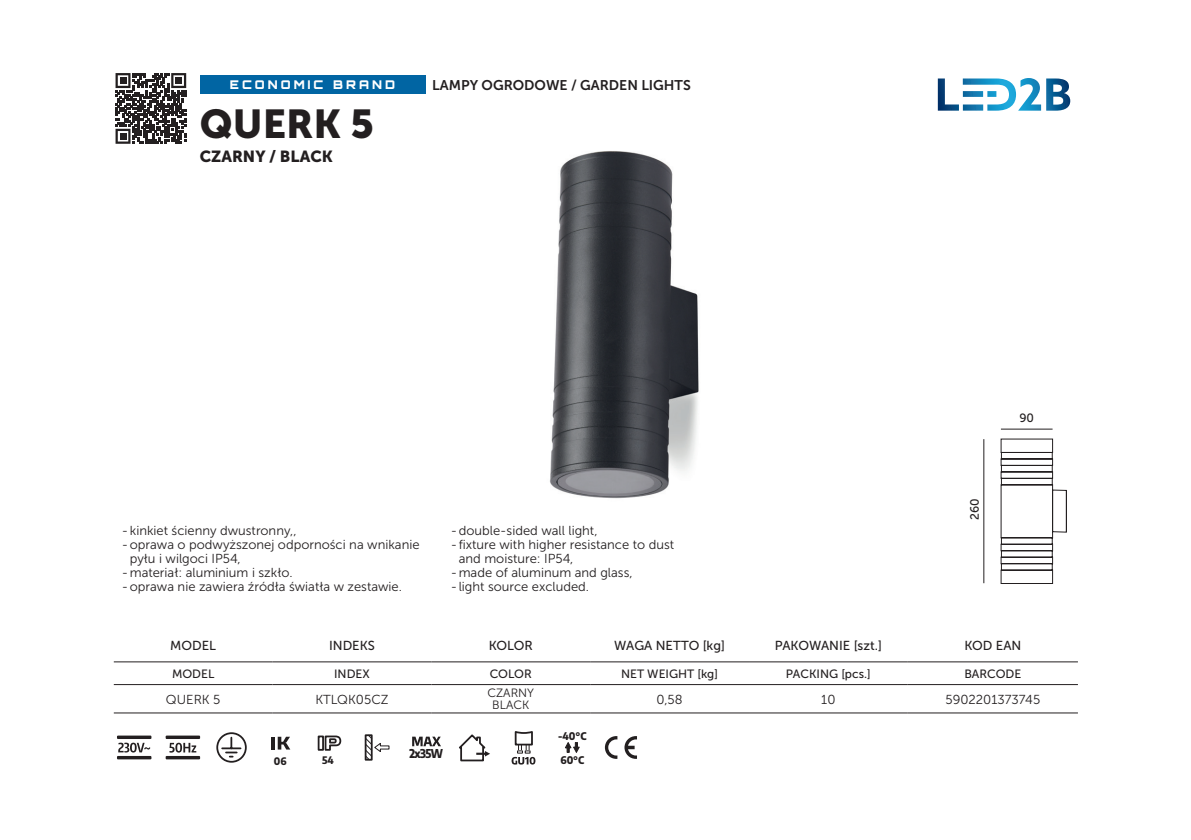
<style>
.page{position:relative;width:1191px;height:840px;background:#fff}
.page>*{position:absolute;margin:0;border:0;box-sizing:border-box;transform-origin:0 0}
.t1{font:40px "Museo Sans 900";color:#231f20}
.t2{font:16px "Museo Sans 900";color:#231f20}
.t3{font:14px "Museo Sans 700";color:#231f20}
.t4{font:13px "Museo Sans 300";color:#231f20}
.t5{font:13px "Museo Sans 500";color:#231f20}
.t6{font:12px "Museo Sans 500";color:#231f20}
.t7{font:900 12px "Orbitron";letter-spacing:.25em;color:#fff}
.t8{font:12px/12px "Museo Sans 300";color:#231f20;text-align:center}
.t9{font:800 semi-condensed 12px "Encode Sans";letter-spacing:-.05em;color:#231f20;scale:.94 1}
.t10{font:800 semi-condensed 10.4px "Encode Sans";color:#231f20}
.t11{font:800 semi-condensed 10.2px "Encode Sans";color:#231f20}
</style>
<div class="page">
<img style="left:550px;top:151px;width:149px;height:348px">
<svg style="left:115px;top:73px;width:72px;height:71px"></svg>
<svg style="left:116px;top:73px;width:70px;height:71px"></svg>
<div style="left:200px;top:76px;width:225px;height:18px;background:#0165a3"></div>
<svg style="left:114px;top:662px;width:964px;height:24px"></svg>
<div style="left:273px;top:661px;width:158px;height:23px;background:#fff"></div>
<hr style="left:114px;top:661px;width:159px;height:1px;background:#231f20">
<hr style="left:431px;top:661px;width:159px;height:1px;background:#231f20">
<hr style="left:590px;top:661px;width:159px;height:1px;background:#231f20">
<hr style="left:749px;top:661px;width:158px;height:1px;background:#231f20">
<hr style="left:907px;top:661px;width:171px;height:1px;background:#231f20">
<hr style="left:114px;top:683px;width:159px;height:1px;background:#231f20">
<hr style="left:431px;top:683px;width:159px;height:1px;background:#231f20">
<hr style="left:590px;top:683px;width:159px;height:1px;background:#231f20">
<hr style="left:749px;top:683px;width:158px;height:1px;background:#231f20">
<hr style="left:907px;top:683px;width:171px;height:1px;background:#231f20">
<hr style="left:114px;top:712px;width:159px;height:1px;background:#231f20">
<hr style="left:273px;top:712px;width:158px;height:1px;background:#231f20">
<hr style="left:431px;top:712px;width:159px;height:1px;background:#231f20">
<hr style="left:590px;top:712px;width:159px;height:1px;background:#231f20">
<hr style="left:749px;top:712px;width:158px;height:1px;background:#231f20">
<hr style="left:907px;top:712px;width:171px;height:1px;background:#231f20">
<hr style="left:273px;top:661px;width:158px;height:1px;background:#231f20">
<hr style="left:273px;top:683px;width:158px;height:1px;background:#231f20">
<svg style="left:118px;top:742px;width:32px;height:10px"></svg>
<div style="left:117px;top:735px;width:34px;height:3px;border:2px solid #231f20"></div>
<div style="left:117px;top:755px;width:34px;height:4px;border:2px solid #231f20"></div>
<div style="left:166px;top:735px;width:34px;height:3px;border:2px solid #231f20"></div>
<div style="left:166px;top:755px;width:34px;height:4px;border:2px solid #231f20"></div>
<svg style="left:169px;top:742px;width:27px;height:10px"></svg>
<svg style="left:216px;top:732px;width:31px;height:31px"></svg>
<hr style="left:271px;top:736px;width:4px;height:13px;background:#231f20">
<svg style="left:278px;top:736px;width:12px;height:13px"></svg>
<svg style="left:317px;top:735px;width:25px;height:16px"></svg>
<svg style="left:364px;top:734px;width:26px;height:26px"></svg>
<svg style="left:412px;top:736px;width:29px;height:9px"></svg>
<svg style="left:459px;top:734px;width:31px;height:27px"></svg>
<svg style="left:511px;top:731px;width:24px;height:33px"></svg>
<svg style="left:565px;top:742px;width:15px;height:11px"></svg>
<svg style="left:605px;top:736px;width:12px;height:22px"></svg>
<svg style="left:624px;top:736px;width:13px;height:22px"></svg>
<svg style="left:937px;top:78px;width:133px;height:33px"></svg>
<hr style="left:1001px;top:428px;width:51px;height:1px;background:#231f20">
<hr style="left:983px;top:439px;width:1px;height:144px;background:#231f20">
<svg style="left:1000px;top:438px;width:67px;height:145px"></svg>
<p class="t7" style="left:230px;top:77px;width:167px">ECONOMIC BRAND</p>
<p class="t3" style="left:432px;top:77px;width:260px">LAMPY OGRODOWE / GARDEN LIGHTS</p>
<h1 class="t1" style="left:200px;top:101px;width:175px">QUERK 5</h1>
<p class="t2" style="left:200px;top:147px;width:135px">CZARNY / BLACK</p>
<p class="t4" style="left:122px;top:523px;width:176px">-kinkiet ścienny dwustronny,,</p>
<p class="t4" style="left:122px;top:537px;width:299px">-oprawa o podwyższonej odporności na wnikanie</p>
<p class="t4" style="left:130px;top:551px;width:112px">pyłu i wilgoci IP54,</p>
<p class="t4" style="left:122px;top:565px;width:172px">-materiał: aluminium i szkło.</p>
<p class="t4" style="left:122px;top:579px;width:282px">-oprawa nie zawiera źródła światła w zestawie.</p>
<p class="t4" style="left:451px;top:523px;width:148px">-double-sided wall light,</p>
<p class="t4" style="left:451px;top:537px;width:225px">- fixture with higher resistance to dust</p>
<p class="t4" style="left:459px;top:551px;width:116px">and moisture: IP54,</p>
<p class="t4" style="left:451px;top:565px;width:183px">-made of aluminum and glass,</p>
<p class="t4" style="left:451px;top:579px;width:140px">- light source excluded.</p>
<p class="t6" style="left:968px;top:519px;width:23px;rotate:-90deg">260</p>
<p class="t6" style="left:1019px;top:411px;width:16px">90</p>
<p class="t5" style="left:170px;top:637px;width:47px">MODEL</p>
<p class="t5" style="left:329px;top:637px;width:47px">INDEKS</p>
<p class="t5" style="left:488px;top:637px;width:46px">KOLOR</p>
<p class="t5" style="left:614px;top:637px;width:112px">WAGA NETTO [kg]</p>
<p class="t5" style="left:774px;top:637px;width:109px">PAKOWANIE [szt.]</p>
<p class="t5" style="left:964px;top:637px;width:59px">KOD EAN</p>
<p class="t6" style="left:172px;top:666px;width:44px">MODEL</p>
<p class="t6" style="left:334px;top:666px;width:37px">INDEX</p>
<p class="t6" style="left:490px;top:666px;width:44px">COLOR</p>
<p class="t6" style="left:621px;top:666px;width:98px">NET WEIGHT [kg]</p>
<p class="t6" style="left:786px;top:666px;width:86px">PACKING [pcs.]</p>
<p class="t6" style="left:964px;top:666px;width:59px">BARCODE</p>
<p class="t4" style="left:166px;top:691px;width:56px">QUERK 5</p>
<p class="t4" style="left:315px;top:691px;width:75px">KTLQK05CZ</p>
<p class="t8" style="left:487px;top:686px;width:48px">CZARNY<br>BLACK</p>
<p class="t4" style="left:656px;top:691px;width:28px">0,58</p>
<p class="t4" style="left:821px;top:691px;width:16px">10</p>
<p class="t4" style="left:945px;top:691px;width:96px">5902201373745</p>
<p class="t11" style="left:274px;top:752px;width:14px">06</p>
<p class="t11" style="left:322px;top:752px;width:13px">54</p>
<p class="t9" style="left:409px;top:743px;width:37px">2x35W</p>
<p class="t10" style="left:558px;top:728px;width:30px">-40°C</p>
<p class="t10" style="left:560px;top:751px;width:25px">60°C</p>
</div>
